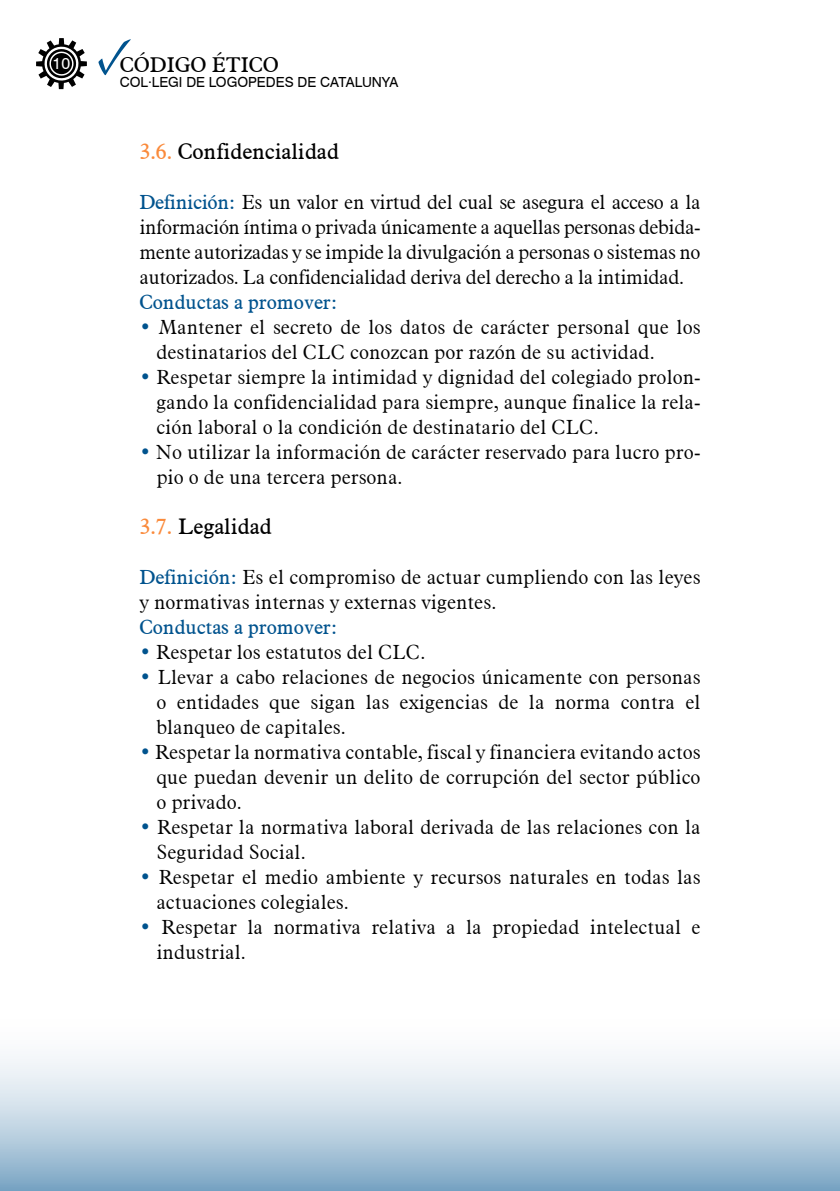
<style>
.page{position:relative;width:840px;height:1191px;background:#fff}
.page>*{position:absolute;margin:0;border:0;box-sizing:border-box;transform-origin:0 0}
.subtitol_CodiECLC{font:22px "Aldine 721 BT";color:#000}
.t1{font:21px "Aldine 721 BT";color:#000}
.text_CodiECLC_es{font:300 20px/25px "Aldine 721 BT";color:#000}
.text_CodiECLC_es-2{font:20px "Aldine 721 BT";color:#00538e}
.t2{font:16px "Swiss 721 BT";color:#fff}
.t3{font:14px "Swiss 721 BT";color:#000}
.s1{font-family:"Minion Pro";font-size:53.2px;color:#00538e}
.s2{color:#fa8a3b}
.s3{font-weight:400;color:#00538e}
.s4{color:#00538e}
</style>
<div class="page">
<svg style="left:36px;top:38px;width:51px;height:51px"></svg>
<svg style="left:0;top:1056px;width:839px;height:135px;background:#c0d4e2"></svg>
<p class="t2" style="left:53px;top:54px;width:19px">10</p>
<p class="t1" style="left:96px;top:51px;width:184px"><span class="s1">✓</span>CÓDIGO ÉTICO</p>
<p class="t3" style="left:120px;top:73px;width:280px">COL·LEGI DE LOGOPEDES DE CATALUNYA</p>
<p class="subtitol_CodiECLC" style="left:139px;top:137px;width:201px"><span class="s2">3.6.</span> Confidencialidad</p>
<p class="text_CodiECLC_es" style="left:139px;top:189px;width:562px;text-align:justify"><span class="s3">Definición:</span> Es un valor en virtud del cual se asegura el acceso a la información íntima o privada únicamente a aquellas personas debida&shy;mente autorizadas y se impide la divulgación a personas o sistemas no autorizados. La confidencialidad deriva del derecho a la intimidad.</p>
<p class="text_CodiECLC_es-2" style="left:139px;top:289px;width:199px">Conductas a promover:</p>
<p class="text_CodiECLC_es" style="left:156px;top:314px;width:545px;text-indent:-17px"><span class="s4">•</span> Mantener el secreto de los datos de carácter personal que los destinatarios del CLC conozcan por razón de su actividad.</p>
<p class="text_CodiECLC_es" style="left:156px;top:364px;width:545px;text-align:justify;text-indent:-17px"><span class="s4">•</span> Respetar siempre la intimidad y dignidad del colegiado prolon&shy;gando la confidencialidad para siempre, aunque finalice la rela&shy;ción laboral o la condición de destinatario del CLC.</p>
<p class="text_CodiECLC_es" style="left:156px;top:439px;width:545px;text-indent:-17px"><span class="s4">•</span> No utilizar la información de carácter reservado para lucro pro&shy;pio o de una tercera persona.</p>
<p class="subtitol_CodiECLC" style="left:139px;top:512px;width:134px"><span class="s2">3.7.</span> Legalidad</p>
<p class="text_CodiECLC_es" style="left:139px;top:564px;width:562px"><span class="s3">Definición:</span> Es el compromiso de actuar cumpliendo con las leyes y normativas internas y externas vigentes.</p>
<p class="text_CodiECLC_es-2" style="left:139px;top:614px;width:199px">Conductas a promover:</p>
<p class="text_CodiECLC_es" style="left:139px;top:639px;width:287px"><span class="s4">•</span> Respetar los estatutos del CLC.</p>
<p class="text_CodiECLC_es" style="left:156px;top:664px;width:545px;text-align:justify;text-indent:-17px"><span class="s4">•</span> Llevar a cabo relaciones de negocios únicamente con personas o entidades que sigan las exigencias de la norma contra el blanqueo de capitales.</p>
<p class="text_CodiECLC_es" style="left:156px;top:739px;width:545px;text-align:justify;text-indent:-17px"><span class="s4">•</span> Respetar la normativa contable, fiscal y financiera evitando actos que puedan devenir un delito de corrupción del sector público o privado.</p>
<p class="text_CodiECLC_es" style="left:156px;top:814px;width:545px;text-indent:-17px"><span class="s4">•</span> Respetar la normativa laboral derivada de las relaciones con la<br>Seguridad Social.</p>
<p class="text_CodiECLC_es" style="left:156px;top:864px;width:545px;text-indent:-17px"><span class="s4">•</span> Respetar el medio ambiente y recursos naturales en todas las actuaciones colegiales.</p>
<p class="text_CodiECLC_es" style="left:156px;top:914px;width:545px;text-indent:-17px"><span class="s4">•</span> Respetar la normativa relativa a la propiedad intelectual e industrial.</p>
</div>
